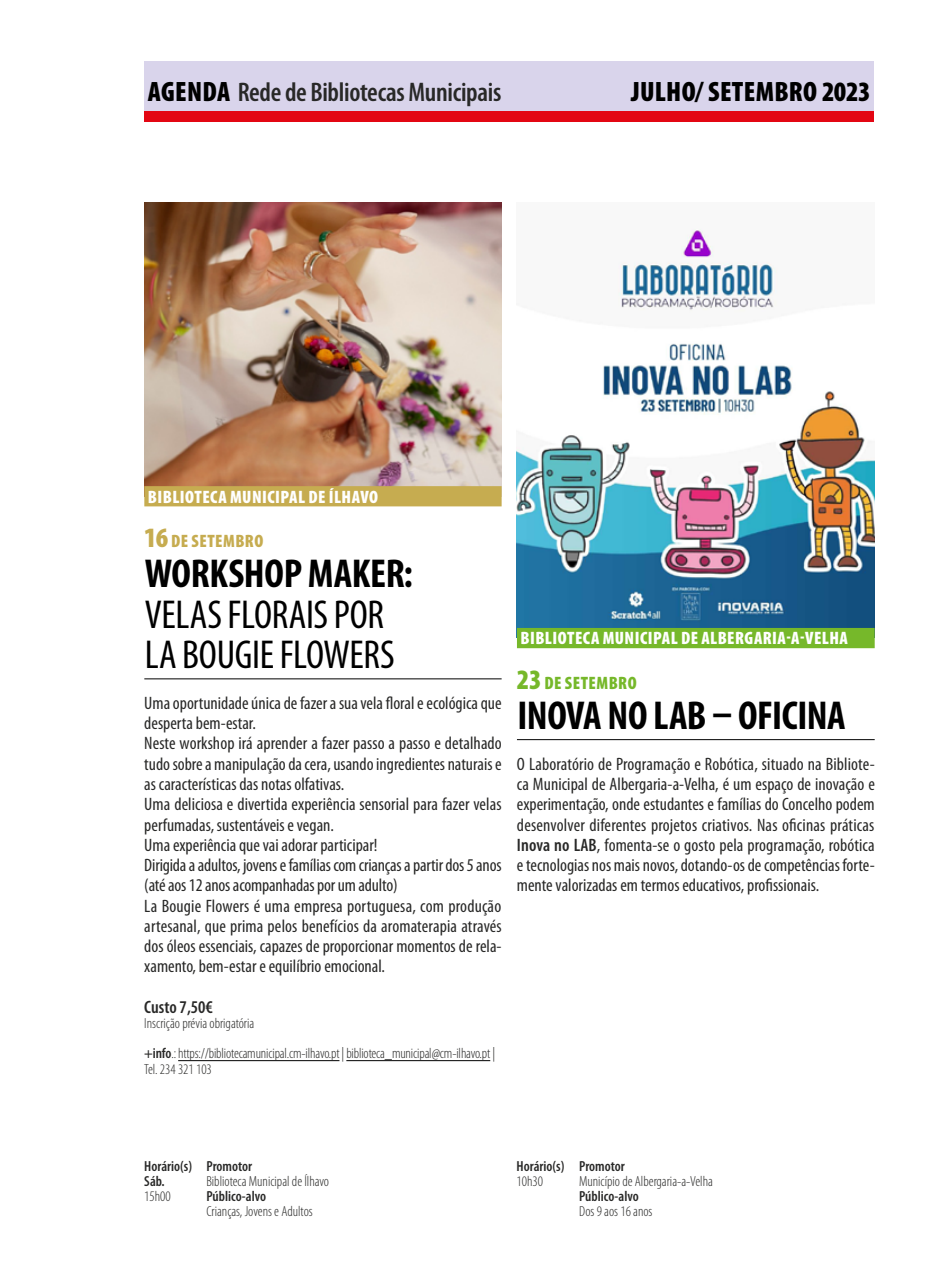
<style>
.page{position:relative;width:925px;height:1276px;background:#fff}
.page>*{position:absolute;margin:0;border:0;box-sizing:border-box;transform-origin:0 0}
.t1{font:700 condensed 40.5px "Myriad Pro";letter-spacing:-.01em;color:#000}
.t2{font:condensed 40.5px/40.5px "Myriad Pro";letter-spacing:-.01em;color:#000}
.t3{font:900 condensed 28.12px "Myriad Pro";letter-spacing:.01em;color:#000}
.t4{font:600 condensed 27px "Myriad Pro";letter-spacing:-.01em;color:#282827}
.t5{font:condensed 18px/20.2px "Myriad Pro";color:#282827}
.t6{font:900 condensed 18px "Myriad Pro";letter-spacing:.025em;color:#fff}
.t7{font:900 condensed 18px "Myriad Pro";letter-spacing:.025em;color:#c6ac50}
.t8{font:900 condensed 18px "Myriad Pro";letter-spacing:.025em;color:#76b82a}
.t9{font:600 condensed 18px "Myriad Pro";color:#282827}
.t10{font:300 condensed 14.62px/30.4px "Myriad Pro";color:#282827}
.t11{font:600 condensed 14.62px/15.1px "Myriad Pro";color:#282827}
.s1{font-weight:900;font-size:28.12px;color:#000}
.s2{font-size:28.12px}
.s3{font-weight:600}
</style>
<div class="page">
<div style="left:144px;top:61px;width:730px;height:50px;background:#d9d4eb"></div>
<div style="left:144px;top:111px;width:730px;height:11px;background:#e30613"></div>
<img style="left:144px;top:202px;width:358px;height:284px">
<div style="left:144px;top:486px;width:358px;height:20px;background:#c6ac50"></div>
<hr style="left:144px;top:678px;width:358px;height:1px;background:#000">
<hr style="left:178px;top:1060px;width:161px;height:1px;background:#000">
<hr style="left:346px;top:1060px;width:144px;height:1px;background:#000">
<img style="left:517px;top:229px;width:357px;height:399px">
<div style="left:517px;top:628px;width:358px;height:20px;background:#76b82a"></div>
<hr style="left:517px;top:739px;width:358px;height:1px;background:#000">
<h3 class="t4" style="left:148px;top:78px;width:355px"><span class="s1">AGENDA</span> Rede de Bibliotecas Municipais</h3>
<h2 class="t3" style="left:631px;top:76px;width:241px">JULHO/ SETEMBRO 2023</h2>
<p class="t6" style="left:148px;top:486px;width:232px">BIBLIOTECA MUNICIPAL DE ÍLHAVO</p>
<p class="t7" style="left:144px;top:531px;width:120px"><span class="s2">16</span> DE SETEMBRO</p>
<h1 class="t1" style="left:145px;top:551px;width:270px">WORKSHOP MAKER:</h1>
<h1 class="t2" style="left:145px;top:595px;width:252px">VELAS FLORAIS POR<br>LA BOUGIE FLOWERS</h1>
<p class="t5" style="left:144px;top:693px;width:359px">Uma oportunidade única de fazer a sua vela floral e ecológica que desperta bem-estar.<br>Neste workshop irá aprender a fazer passo a passo e detalhado tudo sobre a manipulação da cera, usando ingredientes naturais e as características das notas olfativas.<br>Uma deliciosa e divertida experiência sensorial para fazer velas perfumadas, sustentáveis e vegan.<br>Uma experiência que vai adorar participar!<br>Dirigida a adultos, jovens e famílias com crianças a partir dos 5 anos (até aos 12 anos acompanhadas por um adulto)<br>La Bougie Flowers é uma empresa portuguesa, com produção artesanal, que prima pelos benefícios da aromaterapia através dos óleos essenciais, capazes de proporcionar momentos de rela&shy;xamento, bem-estar e equilíbrio emocional.</p>
<p class="t9" style="left:144px;top:997px;width:70px">Custo 7,50€</p>
<p class="t10" style="left:144px;top:1008px;width:352px">Inscrição prévia obrigatória<br><span class="s3">+info</span>.: https://bibliotecamunicipal.cm-ilhavo.pt | biblioteca_municipal@cm-ilhavo.pt |</p>
<p class="t10" style="left:144px;top:1054px;width:69px">Tel. 234 321 103</p>
<p class="t6" style="left:520px;top:628px;width:329px">BIBLIOTECA MUNICIPAL DE ALBERGARIA-A-VELHA</p>
<p class="t8" style="left:517px;top:672px;width:121px"><span class="s2">23</span> DE SETEMBRO</p>
<h1 class="t1" style="left:517px;top:693px;width:330px">INOVA NO LAB – OFICINA</h1>
<p class="t5" style="left:517px;top:754px;width:359px;text-align:justify">O Laboratório de Programação e Robótica, situado na Bibliote&shy;ca Municipal de Albergaria-a-Velha, é um espaço de inovação e experimentação, onde estudantes e famílias do Concelho podem desenvolver diferentes projetos criativos. Nas oficinas práticas <span class="s3">Inova no LAB</span>, fomenta-se o gosto pela programação, robótica e tecnologias nos mais novos, dotando-os de competências forte&shy;mente valorizadas em termos educativos, profissionais.</p>
<p class="t11" style="left:144px;top:1158px;width:49px">Horário(s)<br>Sáb.</p>
<p class="t10" style="left:144px;top:1181px;width:28px">15h00</p>
<p class="t11" style="left:206px;top:1158px;width:47px">Promotor</p>
<p class="t10" style="left:206px;top:1166px;width:124px">Biblioteca Municipal de Ílhavo</p>
<p class="t11" style="left:206px;top:1189px;width:61px">Público-alvo</p>
<p class="t10" style="left:206px;top:1196px;width:108px">Crianças, Jovens e Adultos</p>
<p class="t11" style="left:517px;top:1158px;width:49px">Horário(s)</p>
<p class="t10" style="left:517px;top:1166px;width:28px">10h30</p>
<p class="t11" style="left:579px;top:1158px;width:47px">Promotor</p>
<p class="t10" style="left:579px;top:1166px;width:135px">Município de Albergaria-a-Velha</p>
<p class="t11" style="left:579px;top:1188px;width:61px">Público-alvo</p>
<p class="t10" style="left:579px;top:1196px;width:75px">Dos 9 aos 16 anos</p>
</div>
